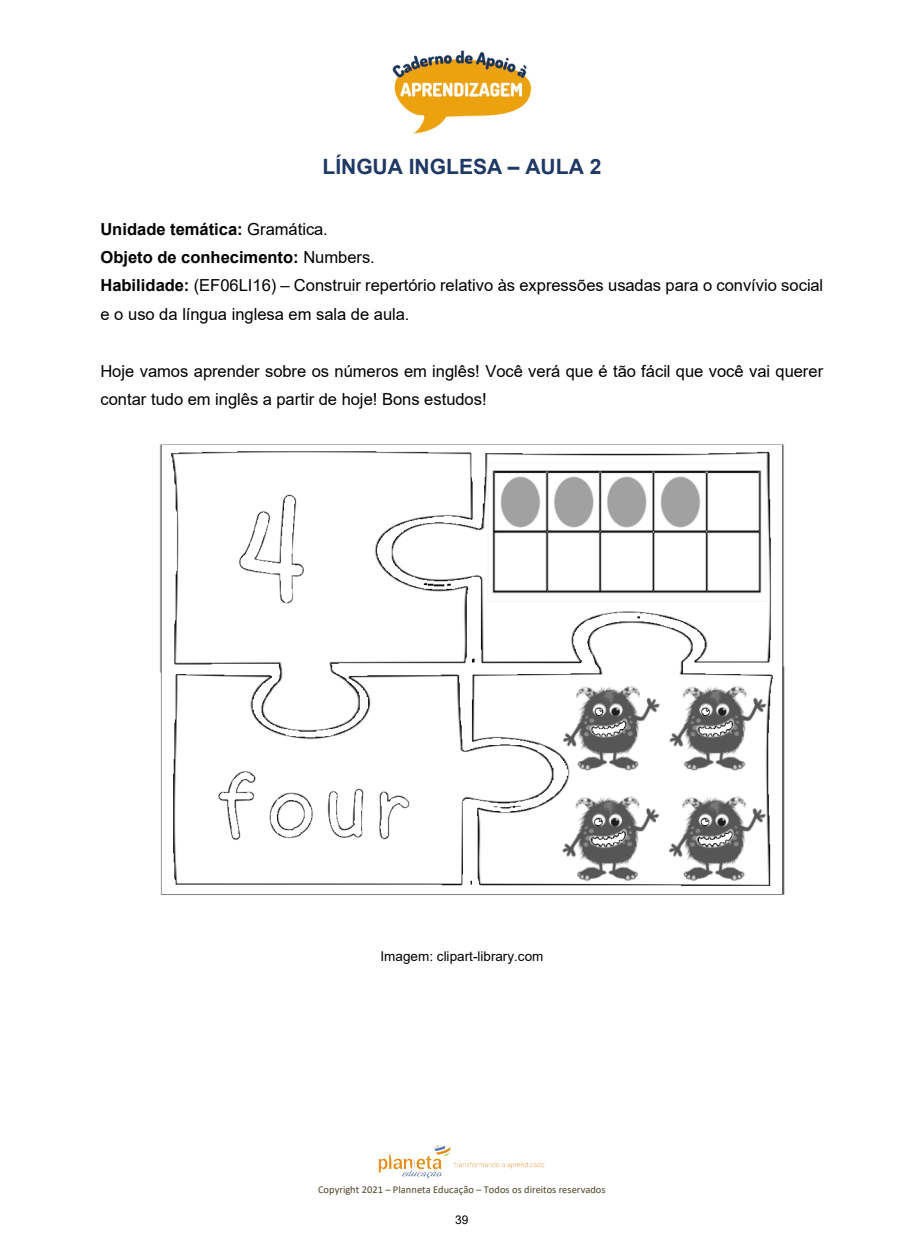
<style>
.page{position:relative;width:924px;height:1239px;background:#fff}
.page>*{position:absolute;margin:0;border:0;box-sizing:border-box;transform-origin:0 0}
.t1{font:700 21px "Arial";color:#1f3864}
.t2{font:16.5px/28.5px "Arial";color:#000}
.t3{font:700 16.5px "Arial";color:#000}
.t4{font:13.5px "Arial";letter-spacing:.005em;color:#000}
.t5{font:12px "Arial";color:#000}
.t6{font:10.5px "Calibri";letter-spacing:.005em;color:#4a442a}
.s1{font-weight:400}
.s2{font-weight:700}
</style>
<div class="page">
<img style="left:392px;top:50px;width:140px;height:84px">
<img style="left:378px;top:1145px;width:167px;height:34px">
<img style="left:159px;top:444px;width:626px;height:451px">
<p class="t1" style="left:322px;top:152px;width:281px">LÍNGUA INGLESA – AULA 2</p>
<p class="t3" style="left:100px;top:217px;width:229px">Unidade temática: <span class="s1">Gramática.</span></p>
<p class="t3" style="left:100px;top:246px;width:276px">Objeto de conhecimento: <span class="s1">Numbers.</span></p>
<p class="t2" style="left:100px;top:271px;width:724px"><span class="s2">Habilidade:</span> (EF06LI16) – Construir repertório relativo às expressões usadas para o convívio social e o uso da língua inglesa em sala de aula.</p>
<p class="t2" style="left:100px;top:357px;width:724px">Hoje vamos aprender sobre os números em inglês! Você verá que é tão fácil que você vai querer contar tudo em inglês a partir de hoje! Bons estudos!</p>
<p class="t4" style="left:381px;top:946px;width:164px">Imagem: clipart-library.com</p>
<p class="t6" style="left:318px;top:1182px;width:289px">Copyright 2021 – Planneta Educação – Todos os direitos reservados</p>
<p class="t5" style="left:455px;top:1211px;width:15px">39</p>
</div>
